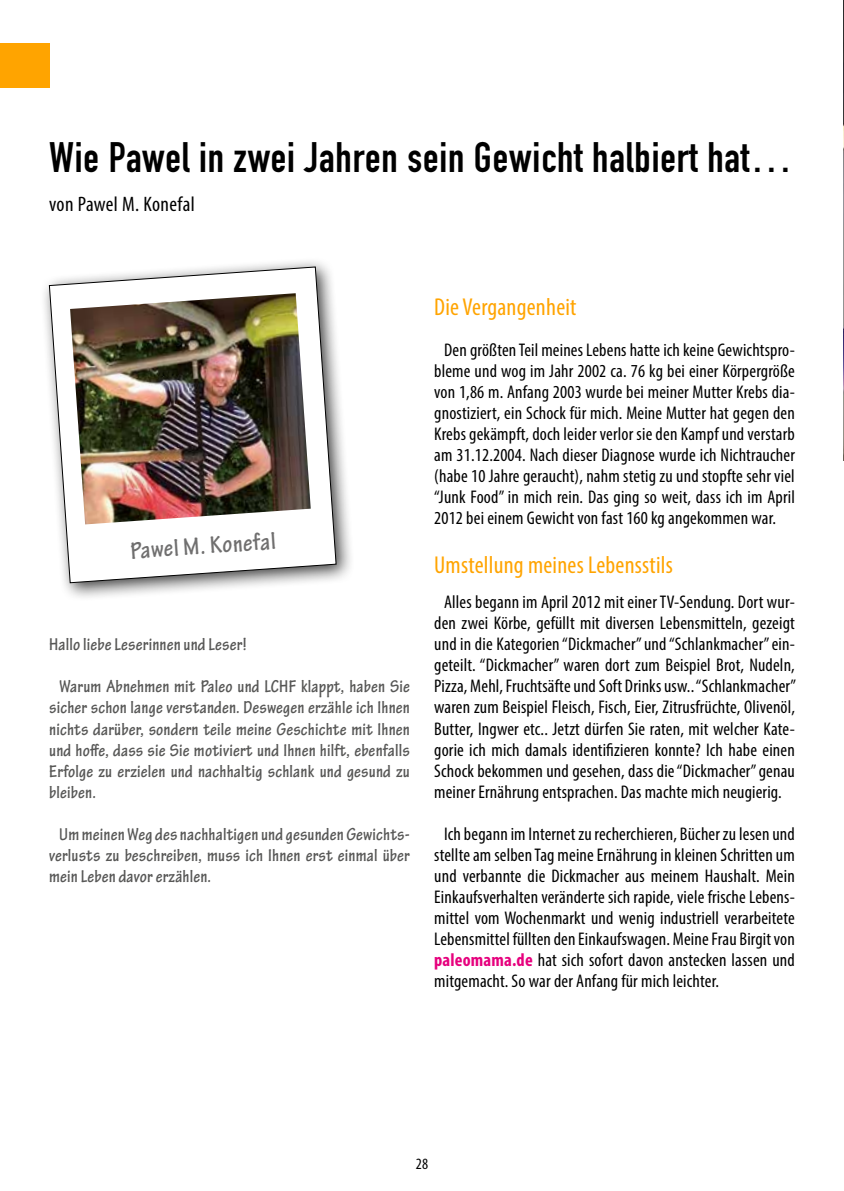
<style>
.page{position:relative;width:844px;height:1191px;background:#fff}
.page>*{position:absolute;margin:0;border:0;box-sizing:border-box;transform-origin:0 0}
.t1{font:42px "DIN Engschrift";letter-spacing:.02em;color:#000}
.t2{font:700 condensed 25.72px "Tekton Pro";color:#706f6f}
.t3{font:condensed 24.5px "Myriad Pro";letter-spacing:.01em;color:#ffa400}
.t4{font:condensed 21px "Myriad Pro";letter-spacing:.02em;color:#000}
.t5{font:condensed 18.38px/21px "Myriad Pro";letter-spacing:.01em;color:#000;text-align:justify}
.t6{font:700 condensed 18.38px/21px "Tekton Pro";letter-spacing:.01em;color:#575756;text-align:justify}
.t7{font:condensed 15.75px "Myriad Pro";color:#000}
.s1{font-weight:700;color:#e6007d}
</style>
<div class="page">
<div style="left:0;top:44px;width:49px;height:44px;background:#ffa400"></div>
<div style="left:40px;top:257px;width:315px;height:345px;background:#000;opacity:.75"></div>
<svg style="left:49px;top:266px;width:287px;height:317px"></svg>
<img style="left:70px;top:293px;width:241px;height:231px">
<img style="left:843px;top:1px;width:1px;height:460px">
<h1 class="t1" style="left:49px;top:133px;width:744px">Wie Pawel in zwei Jahren sein Gewicht halbiert hat…</h1>
<p class="t4" style="left:49px;top:191px;width:147px">von Pawel M. Konefal</p>
<h2 class="t2" style="left:130px;top:535px;width:147px;rotate:-4deg">Pawel M. Konefal</h2>
<p class="t6" style="left:49px;top:634px;width:199px">Hallo liebe Leserinnen und Leser!</p>
<p class="t6" style="left:49px;top:676px;width:362px;text-indent:10px">Warum Abnehmen mit Paleo und LCHF klappt, haben Sie sicher schon lange verstanden. Deswegen erzähle ich Ihnen nichts darüber, sondern teile meine Geschichte mit Ihnen und hoffe, dass sie Sie motiviert und Ihnen hilft, ebenfalls Erfolge zu erzielen und nachhaltig schlank und gesund zu bleiben.</p>
<p class="t6" style="left:49px;top:823px;width:362px;text-indent:10px">Um meinen Weg des nachhaltigen und gesunden Gewichts&shy;verlusts zu beschreiben, muss ich Ihnen erst einmal über mein Leben davor erzählen.</p>
<h3 class="t3" style="left:434px;top:292px;width:144px">Die Vergangenheit</h3>
<p class="t5" style="left:434px;top:339px;width:362px;text-indent:10px">Den größten Teil meines Lebens hatte ich keine Gewichtspro&shy;bleme und wog im Jahr 2002 ca. 76 kg bei einer Körpergröße von 1,86 m. Anfang 2003 wurde bei meiner Mutter Krebs dia&shy;gnostiziert, ein Schock für mich. Meine Mutter hat gegen den Krebs gekämpft, doch leider verlor sie den Kampf und verstarb am 31.12.2004. Nach dieser Diagnose wurde ich Nichtraucher (habe 10 Jahre geraucht), nahm stetig zu und stopfte sehr viel “Junk Food” in mich rein. Das ging so weit, dass ich im April 2012 bei einem Gewicht von fast 160 kg angekommen war.</p>
<h3 class="t3" style="left:434px;top:550px;width:240px">Umstellung meines Lebensstils</h3>
<p class="t5" style="left:434px;top:591px;width:363px;text-indent:10px">Alles begann im April 2012 mit einer TV-Sendung. Dort wur&shy;den zwei Körbe, gefüllt mit diversen Lebensmitteln, gezeigt und in die Kategorien “Dickmacher” und “Schlankmacher” ein&shy;geteilt. “Dickmacher” waren dort zum Beispiel Brot, Nudeln, Pizza, Mehl, Fruchtsäfte und Soft Drinks usw.. “Schlankmacher” waren zum Beispiel Fleisch, Fisch, Eier, Zitrusfrüchte, Olivenöl, Butter, Ingwer etc.. Jetzt dürfen Sie raten, mit welcher Kate&shy;gorie ich mich damals identifizieren konnte? Ich habe einen Schock bekommen und gesehen, dass die “Dickmacher” genau meiner Ernährung entsprachen. Das machte mich neugierig.</p>
<p class="t5" style="left:434px;top:822px;width:362px;text-indent:10px">Ich begann im Internet zu recherchieren, Bücher zu lesen und stellte am selben Tag meine Ernährung in kleinen Schritten um und verbannte die Dickmacher aus meinem Haushalt. Mein Einkaufsverhalten veränderte sich rapide, viele frische Lebens&shy;mittel vom Wochenmarkt und wenig industriell verarbeitete Lebensmittel füllten den Einkaufswagen. Meine Frau Birgit von <span class="s1">paleomama.de</span> hat sich sofort davon anstecken lassen und mitgemacht. So war der Anfang für mich leichter.</p>
<p class="t7" style="left:416px;top:1154px;width:14px">28</p>
</div>
